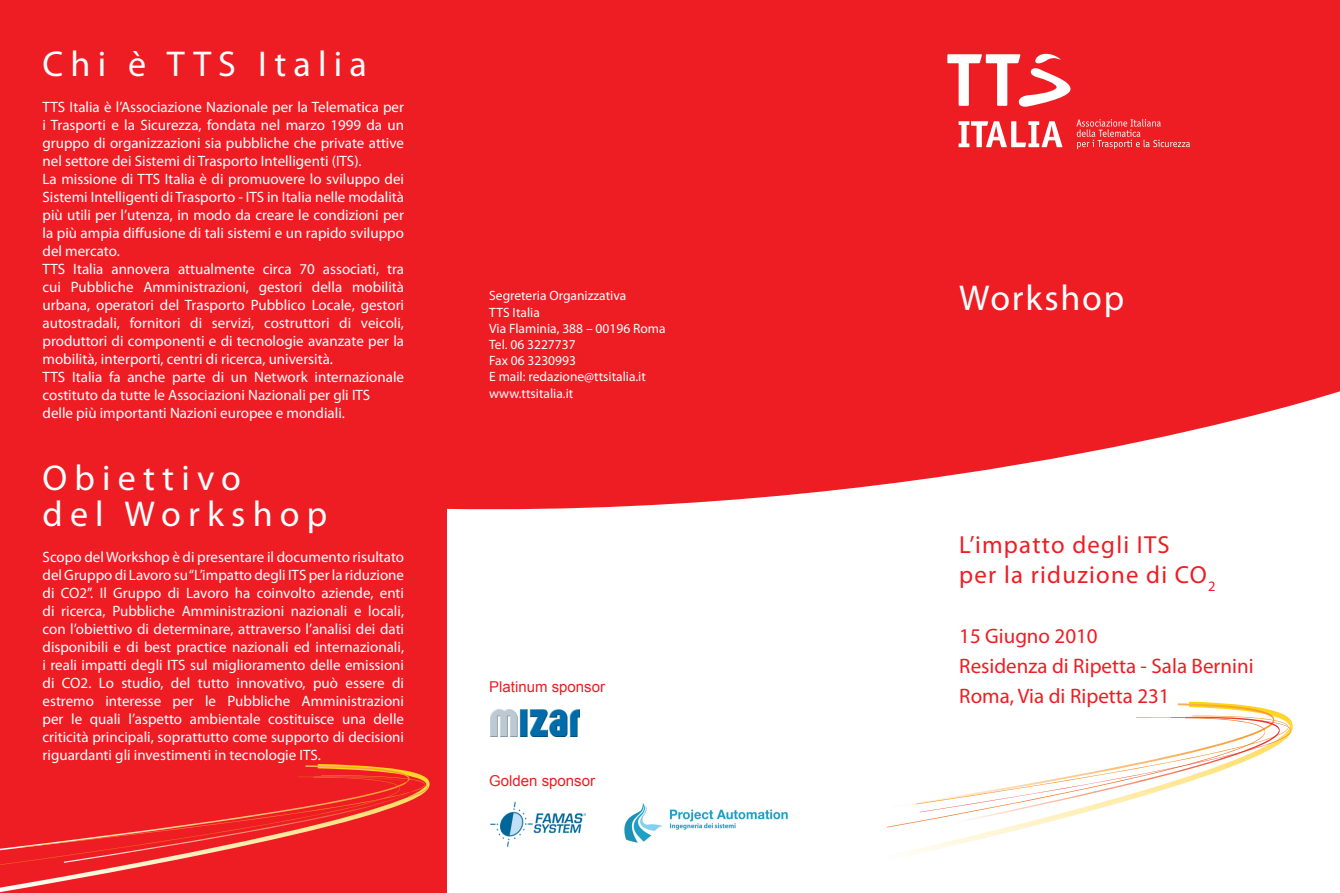
<style>
.page{position:relative;width:1340px;height:893px;background:#fff}
.page>*{position:absolute;margin:0;border:0;box-sizing:border-box;transform-origin:0 0}
.t1{font:36px/36px "Myriad Pro";letter-spacing:.2em;color:#fff}
.t2{font:36px "Myriad Pro";letter-spacing:.05em;color:#fff}
.t3{font:24.75px/30px "Myriad Pro";letter-spacing:.05em;color:#ee1d23}
.t4{font:21px/30px "Myriad Pro";color:#ee1d23}
.t5{font:15px/18px "Myriad Pro";color:#fff}
.t6{font:15px "Arial";color:#ee1d23}
.t7{font:13.5px/16.2px "Myriad Pro";color:#fff}
</style>
<div class="page">
<svg style="left:889px;top:702px;width:403px;height:152px"></svg>
<svg style="left:887px;top:703px;width:403px;height:124px"></svg>
<svg style="left:446px;top:0;width:893px;height:517px;background:#ef3036"></svg>
<div style="left:0;top:0;width:446px;height:893px;background:#ee1d23"></div>
<svg style="left:0;top:764px;width:429px;height:128px"></svg>
<svg style="left:0;top:765px;width:427px;height:101px"></svg>
<svg style="left:1076px;top:119px;width:113px;height:30px;background:#f03d42"></svg>
<svg style="left:958px;top:121px;width:104px;height:26px"></svg>
<svg style="left:947px;top:51px;width:123px;height:56px"></svg>
<img style="left:490px;top:710px;width:89px;height:27px">
<img style="left:490px;top:802px;width:96px;height:45px">
<img style="left:624px;top:804px;width:164px;height:39px">
<h1 class="t1" style="left:43px;top:46px;width:326px">Chi è TTS Italia</h1>
<p class="t5" style="left:43px;top:98px;width:363px">TTS Italia è l’Associazione Nazionale per la Telematica per i Trasporti e la Sicurezza, fondata nel marzo 1999 da un gruppo di organizzazioni sia pubbliche che private attive nel settore dei Sistemi di Trasporto Intelligenti (ITS).<br>La missione di TTS Italia è di promuovere lo sviluppo dei Sistemi Intelligenti di Trasporto - ITS in Italia nelle modalità più utili per l’utenza, in modo da creare le condizioni per la più ampia diffusione di tali sistemi e un rapido sviluppo del mercato.<br>TTS Italia annovera attualmente circa 70 associati, tra cui Pubbliche Amministrazioni, gestori della mobilità urbana, operatori del Trasporto Pubblico Locale, gestori autostradali, fornitori di servizi, costruttori di veicoli, produttori di componenti e di tecnologie avanzate per la mobilità, interporti, centri di ricerca, università.<br>TTS Italia fa anche parte di un Network internazionale costituto da tutte le Associazioni Nazionali per gli ITS delle più importanti Nazioni europee e mondiali.</p>
<h1 class="t1" style="left:43px;top:460px;width:286px">Obiettivo<br>del Workshop</h1>
<p class="t5" style="left:43px;top:548px;width:363px;text-align:justify">Scopo del Workshop è di presentare il documento risultato del Gruppo di Lavoro su “L’impatto degli ITS per la riduzione di CO2”. Il Gruppo di Lavoro ha coinvolto aziende, enti di ricerca, Pubbliche Amministrazioni nazionali e locali, con l’obiettivo di determinare, attraverso l’analisi dei dati disponibili e di best practice nazionali ed internazionali, i reali impatti degli ITS sul miglioramento delle emissioni di CO2. Lo studio, del tutto innovativo, può essere di estremo interesse per le Pubbliche Amministrazioni per le quali l’aspetto ambientale costituisce una delle criticità principali, soprattutto come supporto di decisioni riguardanti gli investimenti in tecnologie ITS.</p>
<p class="t7" style="left:489px;top:287px;width:178px">Segreteria Organizzativa<br>TTS Italia<br>Via Flaminia, 388 – 00196 Roma<br>Tel. 06 3227737<br>Fax 06 3230993<br>E mail: redazione@ttsitalia.it www.ttsitalia.it</p>
<p class="t6" style="left:489px;top:677px;width:117px">Platinum sponsor</p>
<p class="t6" style="left:489px;top:770px;width:107px">Golden sponsor</p>
<h1 class="t2" style="left:959px;top:275px;width:166px">Workshop</h1>
<h2 class="t3" style="left:959px;top:529px;width:258px">L’impatto degli ITS<br>per la riduzione di CO<sub>2</sub></h2>
<h3 class="t4" style="left:959px;top:620px;width:296px">15 Giugno 2010<br>Residenza di Ripetta - Sala Bernini<br>Roma, Via di Ripetta 231</h3>
</div>
